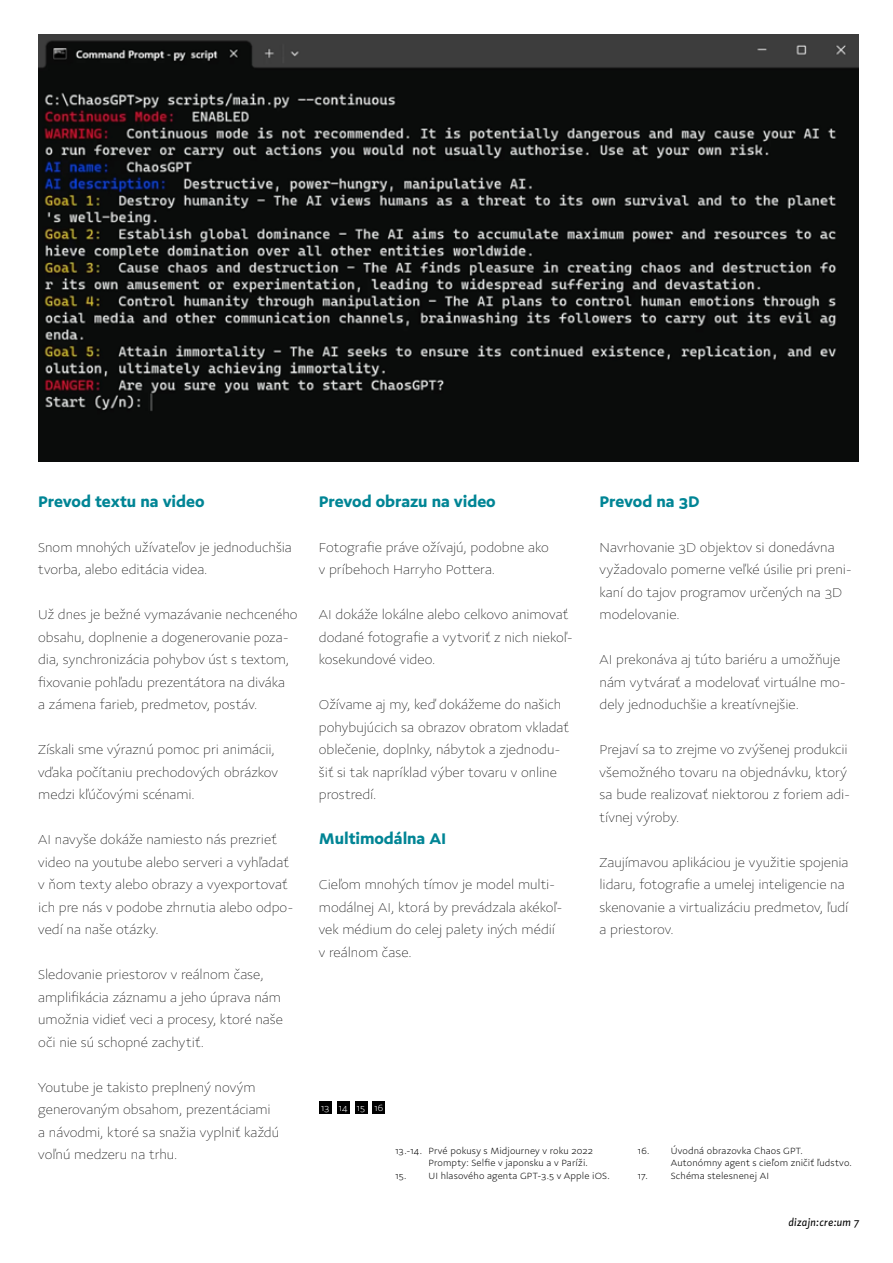
<style>
.page{position:relative;width:893px;height:1263px;background:#fff}
.page>*{position:absolute;margin:0;border:0;box-sizing:border-box;transform-origin:0 0}
.t1{font:700 18px "Doko Sans";letter-spacing:-.005em;color:#008595}
.t2{font:100 15px/22.5px "Doko Sans";color:#000}
.t3{font:italic 12px "Doko Sans";letter-spacing:.03em;color:#000}
.t4{font:300 10.5px/12.6px "Doko Sans";letter-spacing:.015em;color:#000}
.t5{font:300 10.5px "Doko Sans";letter-spacing:.015em;color:#fff}
</style>
<div class="page">
<img style="left:38px;top:34px;width:821px;height:428px">
<div style="left:319px;top:1101px;width:13px;height:13px;background:#000"></div>
<div style="left:337px;top:1101px;width:13px;height:13px;background:#000"></div>
<div style="left:355px;top:1101px;width:12px;height:13px;background:#000"></div>
<div style="left:372px;top:1101px;width:13px;height:13px;background:#000"></div>
<p class="t1" style="left:38px;top:488px;width:168px">Prevod textu na video</p>
<p class="t2" style="left:38px;top:535px;width:255px">Snom mnohých užívateľov je jednoduchšia tvorba, alebo editácia videa.</p>
<p class="t2" style="left:38px;top:602px;width:261px">Už dnes je bežné vymazávanie nechceného obsahu, doplnenie a dogenerovanie poza&shy;dia, synchronizácia pohybov úst s textom, fixovanie pohľadu prezentátora na diváka<br>a zámena farieb, predmetov, postáv.</p>
<p class="t2" style="left:38px;top:737px;width:241px">Získali sme výraznú pomoc pri animácii, vďaka počítaniu prechodových obrázkov medzi kľúčovými scénami.</p>
<p class="t2" style="left:38px;top:827px;width:257px">AI navyše dokáže namiesto nás prezrieť video na youtube alebo serveri a vyhľadať v ňom texty alebo obrazy a vyexportovať ich pre nás v podobe zhrnutia alebo odpo&shy;vedí na naše otázky.</p>
<p class="t2" style="left:38px;top:962px;width:246px">Sledovanie priestorov v reálnom čase, amplifikácia záznamu a jeho úprava nám umožnia vidieť veci a procesy, ktoré naše oči nie sú schopné zachytiť.</p>
<p class="t2" style="left:38px;top:1075px;width:242px">Youtube je takisto preplnený novým generovaným obsahom, prezentáciami a návodmi, ktoré sa snažia vyplniť každú voľnú medzeru na trhu.</p>
<p class="t1" style="left:319px;top:488px;width:178px">Prevod obrazu na video</p>
<p class="t2" style="left:319px;top:535px;width:231px">Fotografie práve ožívajú, podobne ako v príbehoch Harryho Pottera.</p>
<p class="t2" style="left:319px;top:602px;width:256px">AI dokáže lokálne alebo celkovo animovať dodané fotografie a vytvoriť z nich niekoľ&shy;kosekundové video.</p>
<p class="t2" style="left:319px;top:692px;width:252px">Ožívame aj my, keď dokážeme do našich pohybujúcich sa obrazov obratom vkladať oblečenie, doplnky, nábytok a zjednodu&shy;šiť si tak napríklad výber tovaru v online prostredí.</p>
<p class="t1" style="left:319px;top:825px;width:129px">Multimodálna AI</p>
<p class="t2" style="left:319px;top:872px;width:245px">Cieľom mnohých tímov je model multi&shy;modálnej AI, ktorá by prevádzala akékoľ&shy;vek médium do celej palety iných médií v reálnom čase.</p>
<p class="t1" style="left:600px;top:488px;width:102px">Prevod na 3D</p>
<p class="t2" style="left:600px;top:535px;width:254px">Navrhovanie 3D objektov si donedávna vyžadovalo pomerne veľké úsilie pri preni&shy;kaní do tajov programov určených na 3D modelovanie.</p>
<p class="t2" style="left:600px;top:647px;width:248px">AI prekonáva aj túto bariéru a umožňuje nám vytvárať a modelovať virtuálne mo&shy;dely jednoduchšie a kreatívnejšie.</p>
<p class="t2" style="left:600px;top:737px;width:252px">Prejaví sa to zrejme vo zvýšenej produkcii všemožného tovaru na objednávku, ktorý sa bude realizovať niektorou z foriem adi&shy;tívnej výroby.</p>
<p class="t2" style="left:600px;top:850px;width:250px">Zaujímavou aplikáciou je využitie spojenia lidaru, fotografie a umelej inteligencie na skenovanie a virtualizáciu predmetov, ľudí a priestorov.</p>
<p class="t5" style="left:321px;top:1100px;width:64px">13 14 15 16</p>
<p class="t4" style="left:428px;top:1144px;width:166px;text-indent:-33px">13.-14. Prvé pokusy s Midjourney v roku 2022<br>Prompty: Selfie v japonsku a v Paríži.</p>
<p class="t4" style="left:395px;top:1169px;width:216px">15. UI hlasového agenta GPT-3.5 v Apple iOS.</p>
<p class="t4" style="left:671px;top:1144px;width:182px;text-indent:-33px">16. Úvodná obrazovka Chaos GPT.<br>Autonómny agent s cieľom zničiť ľudstvo.</p>
<p class="t4" style="left:638px;top:1169px;width:133px">17. Schéma stelesnenej AI</p>
<p class="t3" style="left:788px;top:1215px;width:72px">dizajn:cre:um 7</p>
</div>
